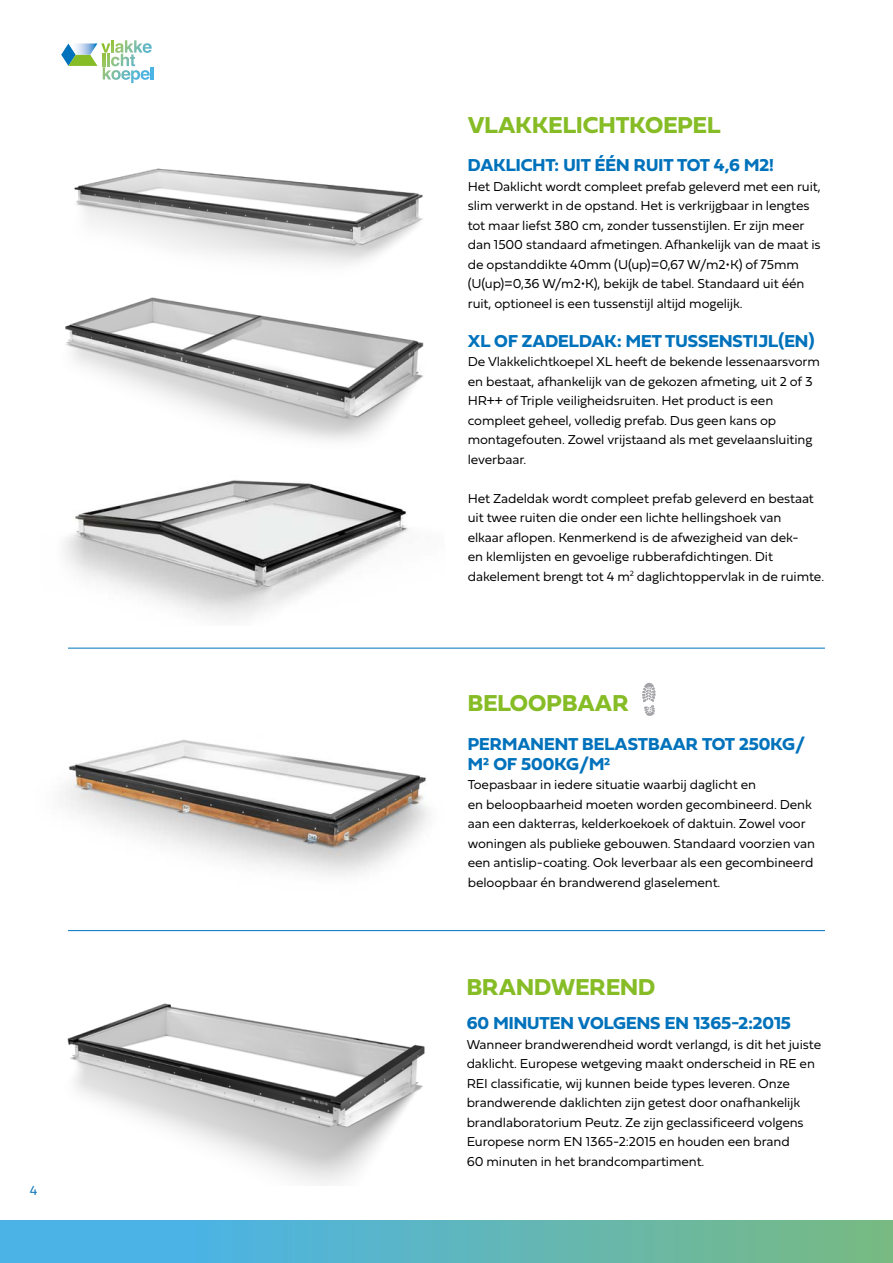
<style>
.page{position:relative;width:893px;height:1263px;background:#fff}
.page>*{position:absolute;margin:0;border:0;box-sizing:border-box;transform-origin:0 0}
.t1{font:700 24px "Fieldwork Hum";color:#86bc25}
.t2{font:700 18px/19.5px "Fieldwork Hum";color:#0072bb}
.t3{font:13.5px/19.5px "Fieldwork Hum Light";letter-spacing:-.01em;color:#000}
.t4{font:13.5px "Fieldwork Hum Light";color:#0072bb}
</style>
<div class="page">
<img style="left:67px;top:931px;width:390px;height:253px">
<img style="left:64px;top:739px;width:365px;height:136px">
<img style="left:74px;top:168px;width:349px;height:96px">
<img style="left:0;top:1220px;width:893px;height:43px">
<svg style="left:61px;top:40px;width:92px;height:43px"></svg>
<img style="left:64px;top:480px;width:345px;height:140px">
<img style="left:65px;top:297px;width:359px;height:144px">
<hr style="left:68px;top:648px;width:757px;height:1px;background:#0072bb">
<hr style="left:68px;top:930px;width:757px;height:1px;background:#0072bb">
<svg style="left:642px;top:683px;width:13px;height:33px"></svg>
<p class="t4" style="left:30px;top:1180px;width:9px">4</p>
<h1 class="t1" style="left:468px;top:107px;width:254px">VLAKKELICHTKOEPEL</h1>
<h2 class="t2" style="left:468px;top:155px;width:308px">DAKLICHT: UIT ÉÉN RUIT TOT 4,6 M2!</h2>
<p class="t3" style="left:468px;top:176px;width:355px">Het Daklicht wordt compleet prefab geleverd met een ruit, slim verwerkt in de opstand. Het is verkrijgbaar in lengtes tot maar liefst 380 cm, zonder tussenstijlen. Er zijn meer dan 1500 standaard afmetingen. Afhankelijk van de maat is de opstanddikte 40mm (U(up)=0,67 W/m2•K) of 75mm (U(up)=0,36 W/m2•K), bekijk de tabel. Standaard uit één ruit, optioneel is een tussenstijl altijd mogelijk.</p>
<h2 class="t2" style="left:468px;top:330px;width:348px">XL OF ZADELDAK: MET TUSSENSTIJL(EN)</h2>
<p class="t3" style="left:468px;top:351px;width:354px">De Vlakkelichtkoepel XL heeft de bekende lessenaarsvorm en bestaat, afhankelijk van de gekozen afmeting, uit 2 of 3<br>HR++ of Triple veiligheidsruiten. Het product is een compleet geheel, volledig prefab. Dus geen kans op montagefouten. Zowel vrijstaand als met gevelaansluiting leverbaar.</p>
<p class="t3" style="left:468px;top:488px;width:358px">Het Zadeldak wordt compleet prefab geleverd en bestaat uit twee ruiten die onder een lichte hellingshoek van<br>elkaar aflopen. Kenmerkend is de afwezigheid van dek-<br>en klemlijsten en gevoelige rubberafdichtingen. Dit dakelement brengt tot 4 m<sup>2</sup> daglichtoppervlak in de ruimte.</p>
<h1 class="t1" style="left:468px;top:684px;width:163px">BELOOPBAAR</h1>
<h2 class="t2" style="left:468px;top:734px;width:339px">PERMANENT BELASTBAAR TOT 250KG/<br>M² OF 500KG/M²</h2>
<p class="t3" style="left:468px;top:774px;width:349px">Toepasbaar in iedere situatie waarbij daglicht en<br>en beloopbaarheid moeten worden gecombineerd. Denk aan een dakterras, kelderkoekoek of daktuin. Zowel voor woningen als publieke gebouwen. Standaard voorzien van een antislip-coating. Ook leverbaar als een gecombineerd beloopbaar én brandwerend glaselement.</p>
<h1 class="t1" style="left:467px;top:968px;width:190px">BRANDWEREND</h1>
<h2 class="t2" style="left:467px;top:1013px;width:326px">60 MINUTEN VOLGENS EN 1365-2:2015</h2>
<p class="t3" style="left:467px;top:1034px;width:356px">Wanneer brandwerendheid wordt verlangd, is dit het juiste daklicht. Europese wetgeving maakt onderscheid in RE en REI classificatie, wij kunnen beide types leveren. Onze brandwerende daklichten zijn getest door onafhankelijk brandlaboratorium Peutz. Ze zijn geclassificeerd volgens Europese norm EN 1365-2:2015 en houden een brand<br>60 minuten in het brandcompartiment.</p>
</div>
